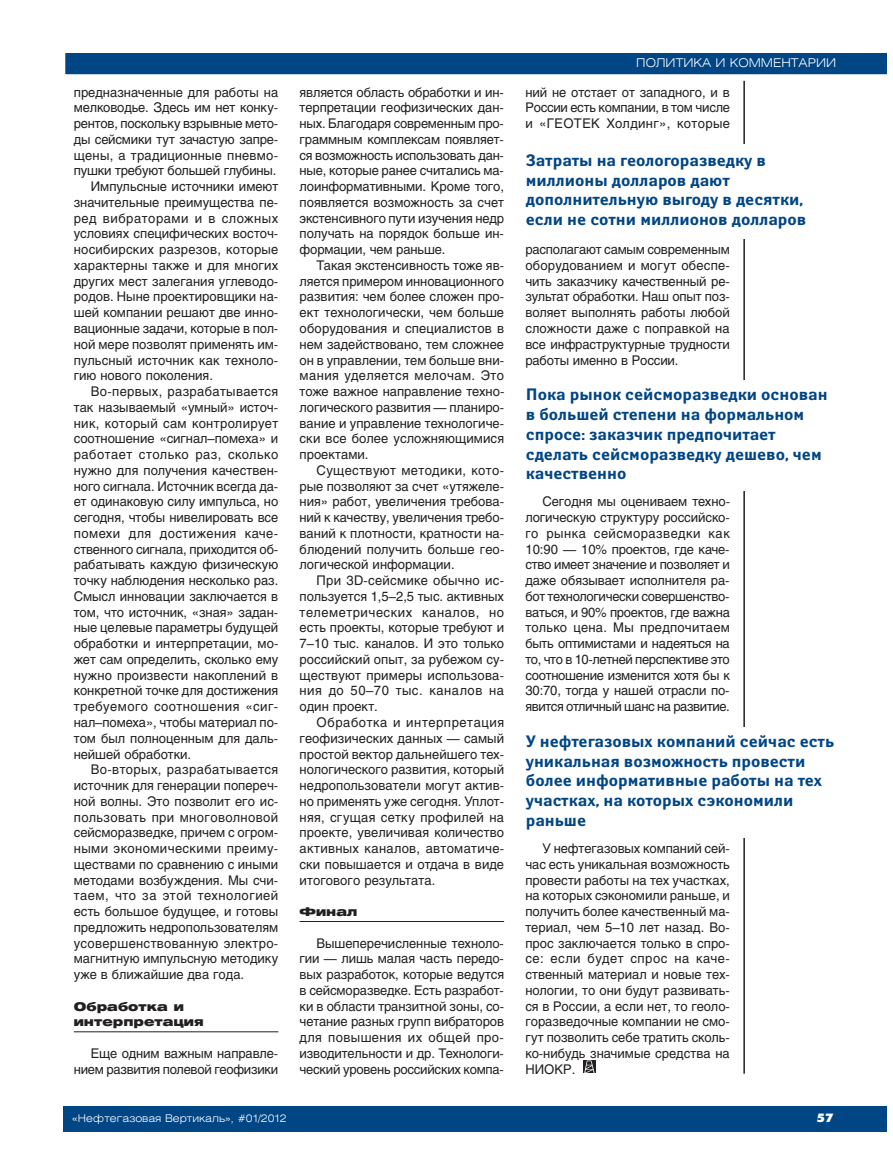
<style>
.page{position:relative;width:893px;height:1170px;background:#fff}
.page>*{position:absolute;margin:0;border:0;box-sizing:border-box;transform-origin:0 0}
.t1{font:700 16.5px/19.8px "Yanus C";color:#004584}
.t2{font:13.2px/15.8px "Helios";color:#231f20;text-align:justify}
.t3{font:13.2px "Helios";letter-spacing:.025em;color:#231f20}
.t4{font:13.2px "Helios";letter-spacing:.035em;color:#231f20}
.t5{font:13.2px "Helios";letter-spacing:.03em;color:#231f20}
.t6{font:13.2px "Helios";letter-spacing:.02em;color:#231f20}
.t7{font:13.2px/15.8px "Helios";letter-spacing:-.02em;color:#231f20;text-align:right}
.t8{font:13.2px "Helios";letter-spacing:.04em;color:#231f20}
.t9{font:900 12px/15.8px "Helios Ext";letter-spacing:.005em;color:#231f20}
.t10{font:300 12px "Helios Ext";color:#fff}
.t11{font:12px "Futura Futuris XC";color:#fff}
.t12{font:300 10.5px "Helios Ext";color:#fff}
</style>
<div class="page">
<div style="left:64px;top:1106px;width:823px;height:25px;background:#004584"></div>
<hr style="left:74px;top:1031px;width:204px;height:1px;background:#231f20">
<hr style="left:300px;top:921px;width:204px;height:1px;background:#231f20">
<div style="left:583px;top:1060px;width:13px;height:13px;background:#231f20"></div>
<svg style="left:584px;top:1060px;width:11px;height:13px"></svg>
<div style="left:65px;top:53px;width:822px;height:21px;background:#004584"></div>
<div style="left:64px;top:51px;width:825px;height:25px;border:2px solid #fff"></div>
<hr style="left:743px;top:81px;width:2px;height:992px;background:#231f20">
<div style="left:526px;top:380px;width:312px;height:110px;background:#fff"></div>
<div style="left:526px;top:727px;width:312px;height:110px;background:#fff"></div>
<div style="left:526px;top:144px;width:312px;height:94px;background:#fff"></div>
<p class="t2" style="left:74px;top:85px;width:206px">предназначенные для работы на</p>
<p class="t2" style="left:74px;top:101px;width:206px">мелководье. Здесь им нет конку-</p>
<p class="t2" style="left:74px;top:117px;width:206px">рентов, поскольку взрывные мето-</p>
<p class="t2" style="left:74px;top:133px;width:206px">ды сейсмики тут зачастую запре-</p>
<p class="t6" style="left:74px;top:150px;width:206px">щены, а традиционные пневмо-</p>
<p class="t2" style="left:74px;top:164px;width:204px">пушки требуют большей глубины.</p>
<p class="t2" style="left:91px;top:180px;width:189px">Импульсные источники имеют</p>
<p class="t2" style="left:74px;top:196px;width:206px">значительные преимущества пе-</p>
<p class="t8" style="left:74px;top:213px;width:206px">ред вибраторами и в сложных</p>
<p class="t2" style="left:74px;top:227px;width:206px">условиях специфических восточ-</p>
<p class="t6" style="left:74px;top:244px;width:206px">носибирских разрезов, которые</p>
<p class="t2" style="left:74px;top:259px;width:206px">характерны также и для многих</p>
<p class="t2" style="left:74px;top:274px;width:206px">других мест залегания углеводо-</p>
<p class="t2" style="left:74px;top:290px;width:206px">родов. Ныне проектировщики на-</p>
<p class="t2" style="left:74px;top:306px;width:206px">шей компании решают две инно-</p>
<p class="t2" style="left:74px;top:322px;width:206px">вационные задачи, которые в пол-</p>
<p class="t2" style="left:74px;top:337px;width:206px">ной мере позволят применять им-</p>
<p class="t2" style="left:74px;top:353px;width:206px">пульсный источник как техноло-</p>
<p class="t2" style="left:74px;top:369px;width:141px">гию нового поколения.</p>
<p class="t3" style="left:91px;top:386px;width:189px">Во-первых, разрабатывается</p>
<p class="t2" style="left:74px;top:400px;width:206px">так называемый «умный» источ-</p>
<p class="t3" style="left:74px;top:418px;width:206px">ник, который сам контролирует</p>
<p class="t2" style="left:74px;top:432px;width:206px">соотношение «сигнал–помеха» и</p>
<p class="t4" style="left:74px;top:449px;width:206px">работает столько раз, сколько</p>
<p class="t2" style="left:74px;top:463px;width:206px">нужно для получения качествен-</p>
<p class="t2" style="left:74px;top:479px;width:206px">ного сигнала. Источник всегда да-</p>
<p class="t2" style="left:74px;top:495px;width:206px">ет одинаковую силу импульса, но</p>
<p class="t2" style="left:74px;top:511px;width:206px">сегодня, чтобы нивелировать все</p>
<p class="t4" style="left:74px;top:528px;width:206px">помехи для достижения каче-</p>
<p class="t2" style="left:74px;top:542px;width:206px">ственного сигнала, приходится об-</p>
<p class="t2" style="left:74px;top:558px;width:206px">рабатывать каждую физическую</p>
<p class="t2" style="left:74px;top:574px;width:206px">точку наблюдения несколько раз.</p>
<p class="t2" style="left:74px;top:589px;width:206px">Смысл инновации заключается в</p>
<p class="t2" style="left:74px;top:605px;width:206px">том, что источник, «зная» задан-</p>
<p class="t2" style="left:74px;top:621px;width:206px">ные целевые параметры будущей</p>
<p class="t2" style="left:74px;top:637px;width:206px">обработки и интерпретации, мо-</p>
<p class="t2" style="left:74px;top:652px;width:206px">жет сам определить, сколько ему</p>
<p class="t2" style="left:74px;top:668px;width:206px">нужно произвести накоплений в</p>
<p class="t2" style="left:74px;top:684px;width:206px">конкретной точке для достижения</p>
<p class="t4" style="left:74px;top:701px;width:206px">требуемого соотношения «сиг-</p>
<p class="t2" style="left:74px;top:715px;width:206px">нал–помеха», чтобы материал по-</p>
<p class="t2" style="left:74px;top:731px;width:206px">том был полноценным для даль-</p>
<p class="t2" style="left:74px;top:747px;width:119px">нейшей обработки.</p>
<p class="t5" style="left:91px;top:764px;width:189px">Во-вторых, разрабатывается</p>
<p class="t2" style="left:74px;top:778px;width:206px">источник для генерации попереч-</p>
<p class="t2" style="left:74px;top:794px;width:206px">ной волны. Это позволит его ис-</p>
<p class="t5" style="left:74px;top:811px;width:206px">пользовать при многоволновой</p>
<p class="t2" style="left:74px;top:826px;width:206px">сейсморазведке, причем с огром-</p>
<p class="t5" style="left:74px;top:843px;width:206px">ными экономическими преиму-</p>
<p class="t2" style="left:74px;top:857px;width:206px">ществами по сравнению с иными</p>
<p class="t2" style="left:74px;top:873px;width:206px">методами возбуждения. Мы счи-</p>
<p class="t8" style="left:74px;top:890px;width:206px">таем, что за этой технологией</p>
<p class="t2" style="left:74px;top:904px;width:206px">есть большое будущее, и готовы</p>
<p class="t2" style="left:74px;top:920px;width:206px">предложить недропользователям</p>
<p class="t3" style="left:74px;top:937px;width:206px">усовершенствованную электро-</p>
<p class="t2" style="left:74px;top:952px;width:206px">магнитную импульсную методику</p>
<p class="t2" style="left:74px;top:967px;width:172px">уже в ближайшие два года.</p>
<p class="t9" style="left:74px;top:999px;width:132px">Обработка и интерпретация</p>
<p class="t7" style="left:74px;top:1046px;width:206px">Еще одним важным направле&shy;нием развития полевой геофизики</p>
<p class="t2" style="left:300px;top:85px;width:206px">является область обработки и ин&shy;терпретации геофизических дан&shy;ных. Благодаря современным про&shy;граммным комплексам появляет&shy;ся возможность использовать дан&shy;ные, которые ранее считались ма&shy;лоинформативными. Кроме того, появляется возможность за счет экстенсивного пути изучения недр получать на порядок больше ин&shy;формации, чем раньше.</p>
<p class="t2" style="left:300px;top:259px;width:206px;text-indent:17px">Такая экстенсивность тоже яв&shy;ляется примером инновационного развития: чем более сложен про&shy;ект технологически, чем больше оборудования и специалистов в нем задействовано, тем сложнее он в управлении, тем больше вни&shy;мания уделяется мелочам. Это тоже важное направление техно&shy;логического развития — планиро&shy;вание и управление технологиче&shy;ски все более усложняющимися проектами.</p>
<p class="t2" style="left:300px;top:463px;width:206px;text-indent:17px">Существуют методики, кото&shy;рые позволяют за счет «утяжеле&shy;ния» работ, увеличения требова&shy;ний к качеству, увеличения требо&shy;ваний к плотности, кратности на&shy;блюдений получить больше гео&shy;логической информации.</p>
<p class="t2" style="left:300px;top:574px;width:206px;text-indent:17px">При 3D-сейсмике обычно ис&shy;пользуется 1,5–2,5 тыс. активных телеметрических каналов, но есть проекты, которые требуют и 7–10 тыс. каналов. И это только российский опыт, за рубежом су&shy;ществуют примеры использова&shy;ния до 50–70 тыс. каналов на один проект.</p>
<p class="t2" style="left:300px;top:715px;width:206px;text-indent:17px">Обработка и интерпретация геофизических данных — самый простой вектор дальнейшего тех&shy;нологического развития, который недропользователи могут актив&shy;но применять уже сегодня. Уплот&shy;няя, сгущая сетку профилей на проекте, увеличивая количество активных каналов, автоматиче&shy;ски повышается и отдача в виде итогового результата.</p>
<p class="t9" style="left:300px;top:904px;width:59px">Финал</p>
<p class="t2" style="left:300px;top:936px;width:206px;text-indent:17px">Вышеперечисленные техноло&shy;гии — лишь малая часть передо&shy;вых разработок, которые ведутся в сейсморазведке. Есть разработ&shy;ки в области транзитной зоны, со&shy;четание разных групп вибраторов для повышения их общей про&shy;изводительности и др. Технологи&shy;ческий уровень российских компа-</p>
<p class="t12" style="left:72px;top:1113px;width:216px">«Нефтегазовая Вертикаль», #01/2012</p>
<p class="t10" style="left:636px;top:58px;width:201px">ПОЛИТИКА И КОММЕНТАРИИ</p>
<p class="t2" style="left:525px;top:85px;width:206px">ний не отстает от западного, и в России есть компании, в том числе и «ГЕОТЕК Холдинг», которые</p>
<p class="t1" style="left:526px;top:151px;width:282px">Затраты на геологоразведку в миллионы долларов дают дополнительную выгоду в десятки, если не сотни миллионов долларов</p>
<p class="t2" style="left:525px;top:243px;width:206px">располагают самым современным оборудованием и могут обеспе&shy;чить заказчику качественный ре&shy;зультат обработки. Наш опыт поз&shy;воляет выполнять работы любой сложности даже с поправкой на все инфраструктурные трудности работы именно в России.</p>
<p class="t1" style="left:526px;top:386px;width:303px">Пока рынок сейсморазведки основан в большей степени на формальном спросе: заказчик предпочитает сделать сейсморазведку дешево, чем качественно</p>
<p class="t2" style="left:525px;top:495px;width:206px;text-indent:17px">Сегодня мы оцениваем техно&shy;логическую структуру российско&shy;го рынка сейсморазведки как 10:90 — 10% проектов, где каче&shy;ство имеет значение и позволяет и даже обязывает исполнителя ра&shy;бот технологически совершенство&shy;ваться, и 90% проектов, где важна только цена. Мы предпочитаем быть оптимистами и надеяться на то, что в 10-летней перспективе это соотношение изменится хотя бы к 30:70, тогда у нашей отрасли по&shy;явится отличный шанс на развитие.</p>
<p class="t1" style="left:526px;top:732px;width:310px">У нефтегазовых компаний сейчас есть уникальная возможность провести более информативные работы на тех участках, на которых сэкономили раньше</p>
<p class="t2" style="left:525px;top:841px;width:206px;text-indent:17px">У нефтегазовых компаний сей&shy;час есть уникальная возможность провести работы на тех участках, на которых сэкономили раньше, и получить более качественный ма&shy;териал, чем 5–10 лет назад. Во&shy;прос заключается только в спро&shy;се: если будет спрос на каче&shy;ственный материал и новые тех&shy;нологии, то они будут развивать&shy;ся в России, а если нет, то геоло&shy;горазведочные компании не смо&shy;гут позволить себе тратить сколь&shy;ко-нибудь значимые средства на НИОКР.</p>
<p class="t11" style="left:817px;top:1113px;width:18px">57</p>
</div>
